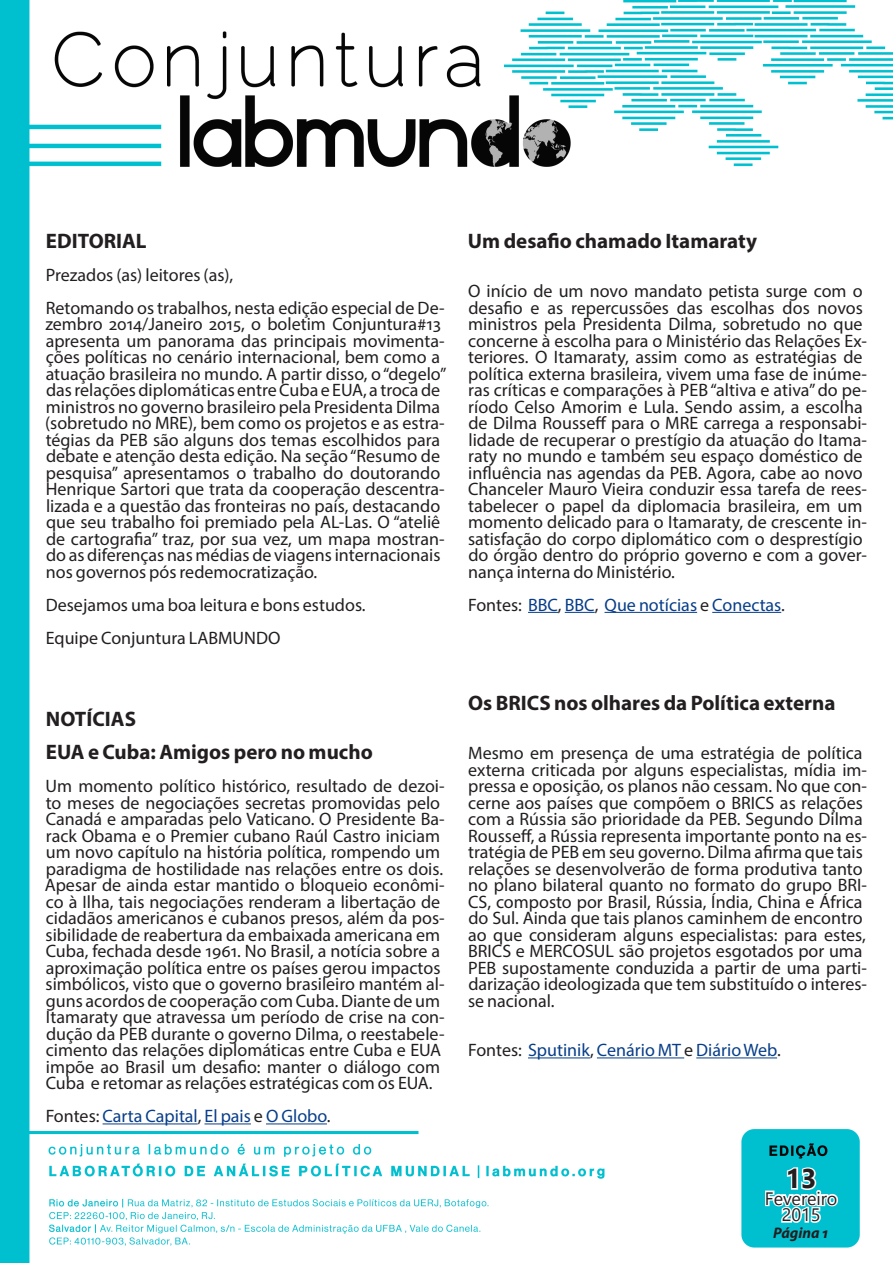
<style>
.page{position:relative;width:893px;height:1263px;background:#fff}
.page>*{position:absolute;margin:0;border:0;box-sizing:border-box;transform-origin:0 0}
.Grandes_col{font:700 27px "Nirmala UI";color:#231f20}
.Grandes_col-2{font:700 21px "Myriad Pro";color:#231f20}
.Grandes_col-3{font:18px/16.5px "Myriad Pro";color:#231f20}
.Grandes_col-4{font:18px "Myriad Pro";color:#083e89}
.Grandes_col-5{font:18px/16.5px "Nirmala UI";color:#231f20;text-align:center}
.Grandes_col-6{font:italic 700 15.3px "Myriad Pro";color:#231f20}
.s1{color:#231f20}
</style>
<div class="page">
<img style="left:0;top:0;width:893px;height:1263px">
<hr style="left:103px;top:1123px;width:95px;height:1px;background:#083e89">
<hr style="left:204px;top:1123px;width:47px;height:1px;background:#083e89">
<hr style="left:266px;top:1123px;width:61px;height:1px;background:#083e89">
<hr style="left:528px;top:612px;width:30px;height:1px;background:#083e89">
<hr style="left:565px;top:612px;width:30px;height:1px;background:#083e89">
<hr style="left:604px;top:612px;width:93px;height:1px;background:#083e89">
<hr style="left:712px;top:612px;width:69px;height:1px;background:#083e89">
<hr style="left:528px;top:1057px;width:62px;height:1px;background:#083e89">
<hr style="left:597px;top:1057px;width:87px;height:1px;background:#083e89">
<hr style="left:696px;top:1057px;width:81px;height:1px;background:#083e89">
<svg style="left:763px;top:1164px;width:76px;height:61px"></svg>
<p class="Grandes_col-2" style="left:46px;top:227px;width:102px">EDITORIAL</p>
<p class="Grandes_col-3" style="left:46px;top:266px;width:189px">Prezados (as) leitores (as),</p>
<p class="Grandes_col-3" style="left:45px;top:299px;width:403px">Retomando os trabalhos, nesta edição especial de De&shy;zembro 2014/Janeiro 2015, o boletim Conjuntura#13 apresenta um panorama das principais movimenta&shy;ções políticas no cenário internacional, bem como a atuação brasileira no mundo. A partir disso, o “degelo” das relações diplomáticas entre Cuba e EUA, a troca de ministros no governo brasileiro pela Presidenta Dilma (sobretudo no MRE), bem como os projetos e as estra&shy;tégias da PEB são alguns dos temas escolhidos para debate e atenção desta edição. Na seção “Resumo de pesquisa” apresentamos o trabalho do doutorando Henrique Sartori que trata da cooperação descentra&shy;lizada e a questão das fronteiras no país, destacando que seu trabalho foi premiado pela AL-Las. O “ateliê de cartografia” traz, por sua vez, um mapa mostran&shy;do as diferenças nas médias de viagens internacionais nos governos pós redemocratização.</p>
<p class="Grandes_col-3" style="left:46px;top:596px;width:321px">Desejamos uma boa leitura e bons estudos.</p>
<p class="Grandes_col-3" style="left:46px;top:629px;width:236px">Equipe Conjuntura LABMUNDO</p>
<p class="Grandes_col-2" style="left:46px;top:705px;width:92px">NOTÍCIAS</p>
<p class="Grandes_col-2" style="left:46px;top:738px;width:328px">EUA e Cuba: Amigos pero no mucho</p>
<p class="Grandes_col-3" style="left:45px;top:777px;width:401px">Um momento político histórico, resultado de dezoi&shy;to meses de negociações secretas promovidas pelo Canadá e amparadas pelo Vaticano. O Presidente Ba&shy;rack Obama e o Premier cubano Raúl Castro iniciam um novo capítulo na história política, rompendo um paradigma de hostilidade nas relações entre os dois.<br>Apesar de ainda estar mantido o bloqueio econômi&shy;co à Ilha, tais negociações renderam a libertação de cidadãos americanos e cubanos presos, além da pos&shy;sibilidade de reabertura da embaixada americana em Cuba, fechada desde 1961. No Brasil, a notícia sobre a aproximação política entre os países gerou impactos simbólicos, visto que o governo brasileiro mantém al&shy;guns acordos de cooperação com Cuba. Diante de um Itamaraty que atravessa um período de crise na con&shy;dução da PEB durante o governo Dilma, o reestabele&shy;cimento das relações diplomáticas entre Cuba e EUA impõe ao Brasil um desafio: manter o diálogo com Cuba e retomar as relações estratégicas com os EUA.</p>
<p class="Grandes_col-4" style="left:46px;top:1105px;width:286px"><span class="s1">Fontes:</span> Carta Capital<span class="s1">,</span> El pais <span class="s1">e</span> O Globo<span class="s1">.</span></p>
<p class="Grandes_col-2" style="left:468px;top:227px;width:291px">Um desafio chamado Itamaraty</p>
<p class="Grandes_col-3" style="left:468px;top:282px;width:401px">O início de um novo mandato petista surge com o desafio e as repercussões das escolhas dos novos ministros pela Presidenta Dilma, sobretudo no que concerne à escolha para o Ministério das Relações Ex&shy;teriores. O Itamaraty, assim como as estratégias de política externa brasileira, vivem uma fase de inúme&shy;ras críticas e comparações à PEB “altiva e ativa” do pe&shy;ríodo Celso Amorim e Lula. Sendo assim, a escolha de Dilma Rousseff para o MRE carrega a responsabi&shy;lidade de recuperar o prestígio da atuação do Itama&shy;raty no mundo e também seu espaço doméstico de influência nas agendas da PEB. Agora, cabe ao novo Chanceler Mauro Vieira conduzir essa tarefa de rees&shy;tabelecer o papel da diplomacia brasileira, em um momento delicado para o Itamaraty, de crescente in&shy;satisfação do corpo diplomático com o desprestígio do órgão dentro do próprio governo e com a gover&shy;nança interna do Ministério.</p>
<p class="Grandes_col-4" style="left:468px;top:593px;width:318px"><span class="s1">Fontes:</span> BBC<span class="s1">,</span> BBC<span class="s1">,</span> Que notícias <span class="s1">e</span> Conectas<span class="s1">.</span></p>
<p class="Grandes_col-2" style="left:468px;top:689px;width:369px">Os BRICS nos olhares da Política externa</p>
<p class="Grandes_col-3" style="left:468px;top:744px;width:401px">Mesmo em presença de uma estratégia de política externa criticada por alguns especialistas, mídia im&shy;pressa e oposição, os planos não cessam. No que con&shy;cerne aos países que compõem o BRICS as relações com a Rússia são prioridade da PEB. Segundo Dilma Rousseff, a Rússia representa importante ponto na es&shy;tratégia de PEB em seu governo. Dilma afirma que tais relações se desenvolverão de forma produtiva tanto no plano bilateral quanto no formato do grupo BRI-CS, composto por Brasil, Rússia, Índia, China e África do Sul. Ainda que tais planos caminhem de encontro ao que consideram alguns especialistas: para estes, BRICS e MERCOSUL são projetos esgotados por uma PEB supostamente conduzida a partir de uma parti&shy;darização ideologizada que tem substituído o interes&shy;se nacional.</p>
<p class="Grandes_col-4" style="left:468px;top:1039px;width:314px"><span class="s1">Fontes:</span> Sputinik<span class="s1">,</span> Cenário MT <span class="s1">e</span> Diário Web<span class="s1">.</span></p>
<p class="Grandes_col" style="left:786px;top:1158px;width:33px">13</p>
<p class="Grandes_col-5" style="left:765px;top:1189px;width:74px">Fevereiro<br>2015</p>
<p class="Grandes_col-6" style="left:773px;top:1222px;width:57px">Página 1</p>
</div>
